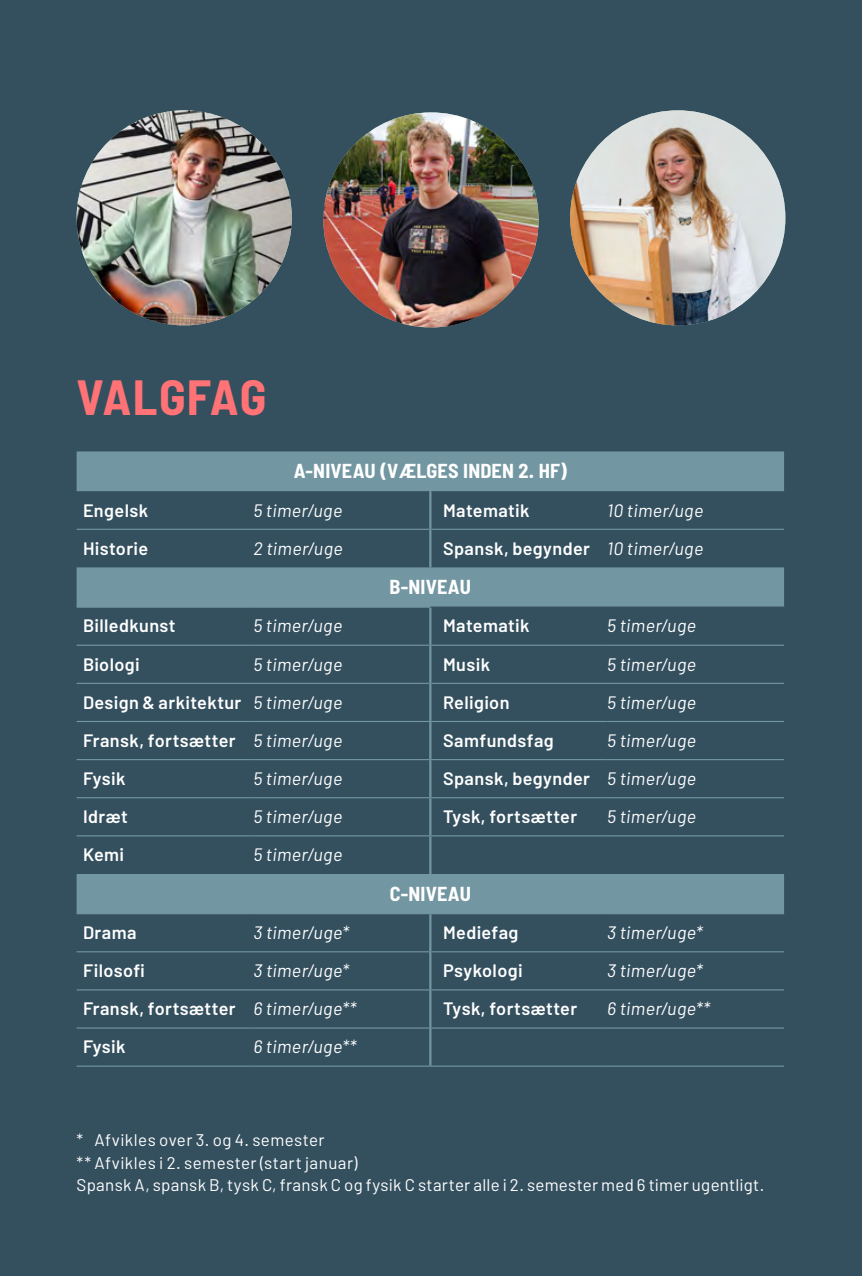
<style>
.page{position:relative;width:862px;height:1276px;background:#fff}
.page>*{position:absolute;margin:0;border:0;box-sizing:border-box;transform-origin:0 0}
.lille_overskrift_2{font:700 semi-condensed 49.5px "Barlow";letter-spacing:.02em;color:#ff7276}
.Tabel_header{font:700 semi-condensed 20.25px "Barlow";letter-spacing:.01em;color:#fff}
.Tabel_-_brød{font:italic 18px "Barlow";letter-spacing:.02em;color:#fff}
.Tabel_brød__fed{font:600 18px "Barlow";letter-spacing:.02em;color:#fff}
.Tabel_-_brød-2{font:600 18px "Barlow";letter-spacing:.02em;color:#fff}
.Brød{font:16.88px "Barlow";letter-spacing:.02em;color:#fff}
</style>
<div class="page">
<div style="left:0;top:0;width:861px;height:1276px;background:#34505f"></div>
<svg style="left:77px;top:451px;width:706px;height:462px"></svg>
<hr style="left:77px;top:913px;width:176px;height:1px;background:#7397a2">
<hr style="left:253px;top:913px;width:177px;height:1px;background:#7397a2">
<hr style="left:430px;top:913px;width:177px;height:1px;background:#7397a2">
<hr style="left:607px;top:913px;width:176px;height:1px;background:#7397a2">
<hr style="left:77px;top:951px;width:176px;height:1px;background:#7397a2">
<hr style="left:253px;top:951px;width:176px;height:1px;background:#7397a2">
<hr style="left:431px;top:951px;width:176px;height:1px;background:#7397a2">
<hr style="left:607px;top:951px;width:176px;height:1px;background:#7397a2">
<hr style="left:77px;top:989px;width:176px;height:1px;background:#7397a2">
<hr style="left:253px;top:989px;width:176px;height:1px;background:#7397a2">
<hr style="left:431px;top:989px;width:176px;height:1px;background:#7397a2">
<hr style="left:607px;top:989px;width:176px;height:1px;background:#7397a2">
<hr style="left:77px;top:1027px;width:176px;height:1px;background:#7397a2">
<hr style="left:253px;top:1027px;width:176px;height:1px;background:#7397a2">
<hr style="left:431px;top:1027px;width:176px;height:1px;background:#7397a2">
<hr style="left:607px;top:1027px;width:176px;height:1px;background:#7397a2">
<hr style="left:77px;top:1065px;width:176px;height:1px;background:#7397a2">
<hr style="left:253px;top:1065px;width:177px;height:1px;background:#7397a2">
<hr style="left:430px;top:1065px;width:177px;height:1px;background:#7397a2">
<hr style="left:607px;top:1065px;width:176px;height:1px;background:#7397a2">
<hr style="left:77px;top:529px;width:176px;height:1px;background:#7397a2">
<hr style="left:253px;top:529px;width:176px;height:1px;background:#7397a2">
<hr style="left:431px;top:529px;width:176px;height:1px;background:#7397a2">
<hr style="left:607px;top:529px;width:176px;height:1px;background:#7397a2">
<hr style="left:429px;top:491px;width:2px;height:38px;background:#7397a2">
<hr style="left:429px;top:529px;width:2px;height:38px;background:#7397a2">
<hr style="left:429px;top:914px;width:2px;height:38px;background:#7397a2">
<hr style="left:429px;top:952px;width:2px;height:38px;background:#7397a2">
<hr style="left:429px;top:990px;width:2px;height:38px;background:#7397a2">
<hr style="left:429px;top:1028px;width:2px;height:37px;background:#7397a2">
<hr style="left:77px;top:606px;width:176px;height:1px;background:#7397a2">
<hr style="left:253px;top:606px;width:177px;height:1px;background:#7397a2">
<hr style="left:77px;top:644px;width:176px;height:2px;background:#7397a2">
<hr style="left:253px;top:644px;width:176px;height:2px;background:#7397a2">
<hr style="left:431px;top:644px;width:176px;height:2px;background:#7397a2">
<hr style="left:607px;top:644px;width:176px;height:2px;background:#7397a2">
<hr style="left:77px;top:683px;width:176px;height:1px;background:#7397a2">
<hr style="left:253px;top:683px;width:176px;height:1px;background:#7397a2">
<hr style="left:431px;top:683px;width:176px;height:1px;background:#7397a2">
<hr style="left:607px;top:683px;width:176px;height:1px;background:#7397a2">
<hr style="left:77px;top:721px;width:176px;height:1px;background:#7397a2">
<hr style="left:77px;top:759px;width:176px;height:1px;background:#7397a2">
<hr style="left:77px;top:797px;width:176px;height:1px;background:#7397a2">
<hr style="left:77px;top:835px;width:176px;height:1px;background:#7397a2">
<hr style="left:430px;top:606px;width:177px;height:1px;background:#34505f">
<hr style="left:607px;top:606px;width:176px;height:1px;background:#34505f">
<hr style="left:429px;top:607px;width:2px;height:38px;background:#7397a2">
<hr style="left:429px;top:645px;width:2px;height:38px;background:#7397a2">
<hr style="left:429px;top:683px;width:2px;height:38px;background:#7397a2">
<hr style="left:429px;top:722px;width:2px;height:37px;background:#7397a2">
<hr style="left:429px;top:760px;width:2px;height:37px;background:#7397a2">
<hr style="left:429px;top:798px;width:2px;height:37px;background:#7397a2">
<hr style="left:429px;top:836px;width:2px;height:38px;background:#7397a2">
<hr style="left:253px;top:721px;width:177px;height:1px;background:#7397a2">
<hr style="left:430px;top:721px;width:177px;height:1px;background:#7397a2">
<hr style="left:607px;top:721px;width:176px;height:1px;background:#7397a2">
<hr style="left:253px;top:759px;width:177px;height:1px;background:#7397a2">
<hr style="left:430px;top:759px;width:177px;height:1px;background:#7397a2">
<hr style="left:607px;top:759px;width:176px;height:1px;background:#7397a2">
<hr style="left:253px;top:797px;width:177px;height:1px;background:#7397a2">
<hr style="left:430px;top:797px;width:177px;height:1px;background:#7397a2">
<hr style="left:607px;top:797px;width:176px;height:1px;background:#7397a2">
<hr style="left:253px;top:835px;width:177px;height:1px;background:#7397a2">
<hr style="left:430px;top:835px;width:177px;height:1px;background:#7397a2">
<hr style="left:607px;top:835px;width:176px;height:1px;background:#7397a2">
<img style="left:77px;top:110px;width:215px;height:215px;border-radius:107px">
<img style="left:323px;top:112px;width:215px;height:215px;border-radius:107px">
<img style="left:570px;top:110px;width:214px;height:215px;border-radius:107px">
<hr style="left:0;top:0;width:1px;height:1276px;background:#536674">
<p class="lille_overskrift_2" style="left:77px;top:367px;width:191px">VALGFAG</p>
<p class="Tabel_header" style="left:293px;top:458px;width:274px">A-NIVEAU (VÆLGES INDEN 2. HF)</p>
<p class="Tabel_brød__fed" style="left:83px;top:499px;width:67px">Engelsk</p>
<p class="Tabel_-_brød" style="left:253px;top:499px;width:90px">5 timer/uge</p>
<p class="Tabel_-_brød-2" style="left:443px;top:499px;width:88px">Matematik</p>
<p class="Tabel_-_brød" style="left:607px;top:499px;width:98px">10 timer/uge</p>
<p class="Tabel_brød__fed" style="left:83px;top:537px;width:67px">Historie</p>
<p class="Tabel_-_brød" style="left:253px;top:537px;width:91px">2 timer/uge</p>
<p class="Tabel_-_brød-2" style="left:443px;top:537px;width:148px">Spansk, begynder</p>
<p class="Tabel_-_brød" style="left:607px;top:537px;width:98px">10 timer/uge</p>
<p class="Tabel_header" style="left:389px;top:574px;width:83px">B-NIVEAU</p>
<p class="Tabel_brød__fed" style="left:83px;top:615px;width:94px">Billedkunst</p>
<p class="Tabel_-_brød" style="left:253px;top:615px;width:90px">5 timer/uge</p>
<p class="Tabel_brød__fed" style="left:443px;top:615px;width:88px">Matematik</p>
<p class="Tabel_-_brød" style="left:607px;top:615px;width:90px">5 timer/uge</p>
<p class="Tabel_brød__fed" style="left:83px;top:653px;width:58px">Biologi</p>
<p class="Tabel_-_brød" style="left:253px;top:653px;width:90px">5 timer/uge</p>
<p class="Tabel_-_brød-2" style="left:443px;top:653px;width:49px">Musik</p>
<p class="Tabel_-_brød" style="left:607px;top:653px;width:90px">5 timer/uge</p>
<p class="Tabel_brød__fed" style="left:83px;top:691px;width:160px">Design &amp; arkitektur</p>
<p class="Tabel_-_brød" style="left:253px;top:691px;width:90px">5 timer/uge</p>
<p class="Tabel_-_brød-2" style="left:443px;top:691px;width:68px">Religion</p>
<p class="Tabel_-_brød" style="left:607px;top:691px;width:90px">5 timer/uge</p>
<p class="Tabel_brød__fed" style="left:83px;top:729px;width:154px">Fransk, fortsætter</p>
<p class="Tabel_-_brød" style="left:253px;top:729px;width:90px">5 timer/uge</p>
<p class="Tabel_-_brød-2" style="left:443px;top:729px;width:112px">Samfundsfag</p>
<p class="Tabel_-_brød" style="left:607px;top:729px;width:90px">5 timer/uge</p>
<p class="Tabel_-_brød-2" style="left:83px;top:767px;width:44px">Fysik</p>
<p class="Tabel_-_brød" style="left:253px;top:767px;width:90px">5 timer/uge</p>
<p class="Tabel_brød__fed" style="left:443px;top:767px;width:148px">Spansk, begynder</p>
<p class="Tabel_-_brød" style="left:607px;top:767px;width:90px">5 timer/uge</p>
<p class="Tabel_brød__fed" style="left:83px;top:805px;width:46px">Idræt</p>
<p class="Tabel_-_brød" style="left:253px;top:805px;width:90px">5 timer/uge</p>
<p class="Tabel_-_brød-2" style="left:443px;top:805px;width:135px">Tysk, fortsætter</p>
<p class="Tabel_-_brød" style="left:607px;top:805px;width:90px">5 timer/uge</p>
<p class="Tabel_-_brød-2" style="left:83px;top:843px;width:43px">Kemi</p>
<p class="Tabel_-_brød" style="left:253px;top:843px;width:90px">5 timer/uge</p>
<p class="Tabel_header" style="left:389px;top:881px;width:83px">C-NIVEAU</p>
<p class="Tabel_-_brød-2" style="left:83px;top:921px;width:55px">Drama</p>
<p class="Tabel_-_brød" style="left:253px;top:921px;width:97px">3 timer/uge*</p>
<p class="Tabel_brød__fed" style="left:443px;top:921px;width:77px">Mediefag</p>
<p class="Tabel_-_brød" style="left:607px;top:921px;width:97px">3 timer/uge*</p>
<p class="Tabel_brød__fed" style="left:83px;top:959px;width:63px">Filosofi</p>
<p class="Tabel_-_brød" style="left:253px;top:959px;width:97px">3 timer/uge*</p>
<p class="Tabel_-_brød-2" style="left:443px;top:959px;width:81px">Psykologi</p>
<p class="Tabel_-_brød" style="left:607px;top:959px;width:97px">3 timer/uge*</p>
<p class="Tabel_brød__fed" style="left:83px;top:997px;width:154px">Fransk, fortsætter</p>
<p class="Tabel_-_brød" style="left:253px;top:997px;width:104px">6 timer/uge**</p>
<p class="Tabel_-_brød-2" style="left:443px;top:997px;width:135px">Tysk, fortsætter</p>
<p class="Tabel_-_brød" style="left:607px;top:997px;width:104px">6 timer/uge**</p>
<p class="Tabel_brød__fed" style="left:83px;top:1035px;width:44px">Fysik</p>
<p class="Tabel_-_brød" style="left:253px;top:1035px;width:104px">6 timer/uge**</p>
<p class="Brød" style="left:77px;top:1129px;width:249px">* Afvikles over 3. og 4. semester</p>
<p class="Brød" style="left:77px;top:1152px;width:282px">** Afvikles i 2. semester (start januar)</p>
<p class="Brød" style="left:77px;top:1174px;width:688px">Spansk A, spansk B, tysk C, fransk C og fysik C starter alle i 2. semester med 6 timer ugentligt.</p>
</div>
